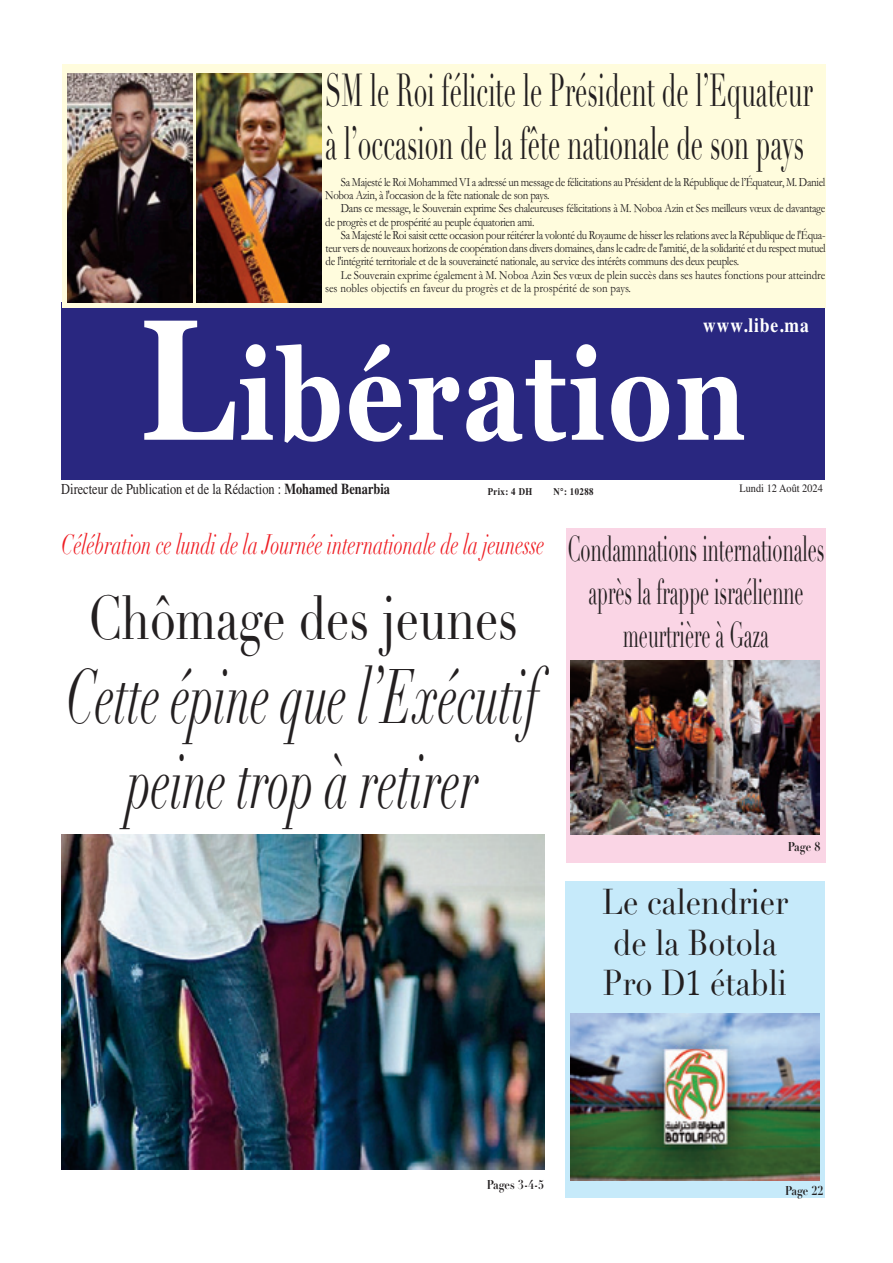
<style>
.page{position:relative;width:893px;height:1263px;background:#fff}
.page>*{position:absolute;margin:0;border:0;box-sizing:border-box;transform-origin:0 0}
.t1{font:700 171.9px "Georgia";color:#fff;scale:.81 1}
.t2{font:700 126.3px "Georgia";color:#fff;scale:.81 1}
.t3{font:italic 75.75px/84.8px "Didot";color:#231f20;text-align:center;scale:.59 1}
.t4{font:60.6px "Didot";color:#231f20;scale:.77 1}
.t5{font:45.45px/53.1px "Didot";color:#231f20;scale:.54 1}
.t6{font:35.4px/42.9px "Didot";color:#231f20;text-align:center;scale:.51 1}
.t7{font:35.4px/40.5px "Didot";color:#231f20;scale:.87 1}
.t8{font:italic 27.75px "Didot";color:#ee1d23;scale:.67 1}
.t9{font:700 20.25px "Times";color:#fff;scale:.87 1}
.t10{font:15.15px "Times";color:#231f20;scale:.82 1}
.t11{font:12.6px/26.5px "Garamond";letter-spacing:-.03em;color:#231f20;scale:.87 1}
.t12{font:12.6px/13.2px "Garamond";letter-spacing:-.005em;color:#231f20;scale:.87 1}
.t13{font:700 12.6px "Didot";color:#231f20;scale:.87 1}
.t14{font:11.4px "Times";color:#231f20;scale:.91 1}
.t15{font:700 10.05px "Times";letter-spacing:.045em;color:#231f20;scale:.87 1}
.s1{font-weight:700}
.s2{font-family:"Palatino"}
</style>
<div class="page">
<div style="left:565px;top:881px;width:260px;height:316px;background:#c6eafa"></div>
<div style="left:566px;top:528px;width:260px;height:335px;background:#fad5e5"></div>
<div style="left:62px;top:303px;width:763px;height:177px;background:#292780"></div>
<img style="left:571px;top:1014px;width:248px;height:167px">
<img style="left:571px;top:661px;width:248px;height:174px">
<img style="left:62px;top:834px;width:482px;height:335px">
<div style="left:62px;top:64px;width:763px;height:243px;background:#fffcdd"></div>
<img style="left:67px;top:73px;width:125px;height:230px">
<img style="left:196px;top:73px;width:125px;height:230px">
<p class="t5" style="left:325px;top:65px;width:904px">SM le Roi félicite le Président de ’l Equateur ‘ là occasion de la fête nationale de son pays</p>
<p class="t11" style="left:341px;top:168px;width:558px">Sa Majesté le Roi Mohammed VI a adressé un message de félicitations au Président de la République de ’l Équateur M, . Daniel</p>
<p class="t11" style="left:325px;top:182px;width:259px">Noboa Azin ' là, occasion de la fête nationale de son pays.</p>
<p class="t11" style="left:341px;top:195px;width:559px">Dans ce message l e, Souverain exprime Ses chaleureuses félicitations Mà . Noboa Azin et Ses meilleurs vœux de davantage</p>
<p class="t11" style="left:325px;top:208px;width:242px">de progrès et de prospérité au peuple équatorien ami.</p>
<p class="t11" style="left:326px;top:235px;width:576px">teur vers de nouveaux horizons de coopération dans divers domaines, dans le cadre de 'l amitié, de la solidarité et du respect mutuel</p>
<p class="t11" style="left:326px;top:222px;width:576px;text-indent:15px">Sa Majesté le Roi saisit cette occasion pour réitérer la volonté du Royaume de hisser les relations avec la République de 'l Équa&shy;de 'l intégrité territoriale et de la souveraineté nationale, au service des intérêts communs des deux peuples.</p>
<p class="t12" style="left:325px;top:268px;width:576px;text-indent:16px">Le Souverain exprime également Mà . Noboa Azin Ses vœux de plein succès dans ses hautes fonctions pour atteindre ses nobles objectifs en faveur du progrès et de la prospérité de son pays.</p>
<p class="t9" style="left:703px;top:306px;width:123px">www.libe.ma</p>
<p class="t1" style="left:140px;top:251px;width:119px">L</p>
<p class="t2" style="left:238px;top:301px;width:628px">ibération</p>
<p class="t10" style="left:61px;top:475px;width:402px">Directeur de Publication et de la Rédaction : <span class="s1">Mohamed Benarbia</span></p>
<p class="t15" style="left:488px;top:482px;width:53px">Prix 4: DH</p>
<p class="t15" style="left:553px;top:482px;width:48px">N°: 10288</p>
<p class="t14" style="left:739px;top:478px;width:93px">Lundi 12 Août 2024</p>
<p class="t8" style="left:62px;top:527px;width:722px">Célébration ce lundi de la Journée internationale de la jeunesse</p>
<p class="t4" style="left:88px;top:581px;width:560px">Chômage des jeunes</p>
<p class="t3" style="left:66px;top:655px;width:804px">Cette épine que ’l Exécutif peine trop à retirer</p>
<p class="t6" style="left:567px;top:528px;width:506px">Condamnations internationales après la frappe israélienne meurtrière à Gaza</p>
<p class="t13" style="left:788px;top:838px;width:39px">Page 8</p>
<p class="t7" style="left:602px;top:882px;width:215px">Le calendrier de la Botola<br>Pro D<span class="s2">1</span> établi</p>
<p class="t13" style="left:487px;top:1176px;width:68px">Pages 3-4-5</p>
<p class="t13" style="left:785px;top:1183px;width:46px">Page 22</p>
</div>
